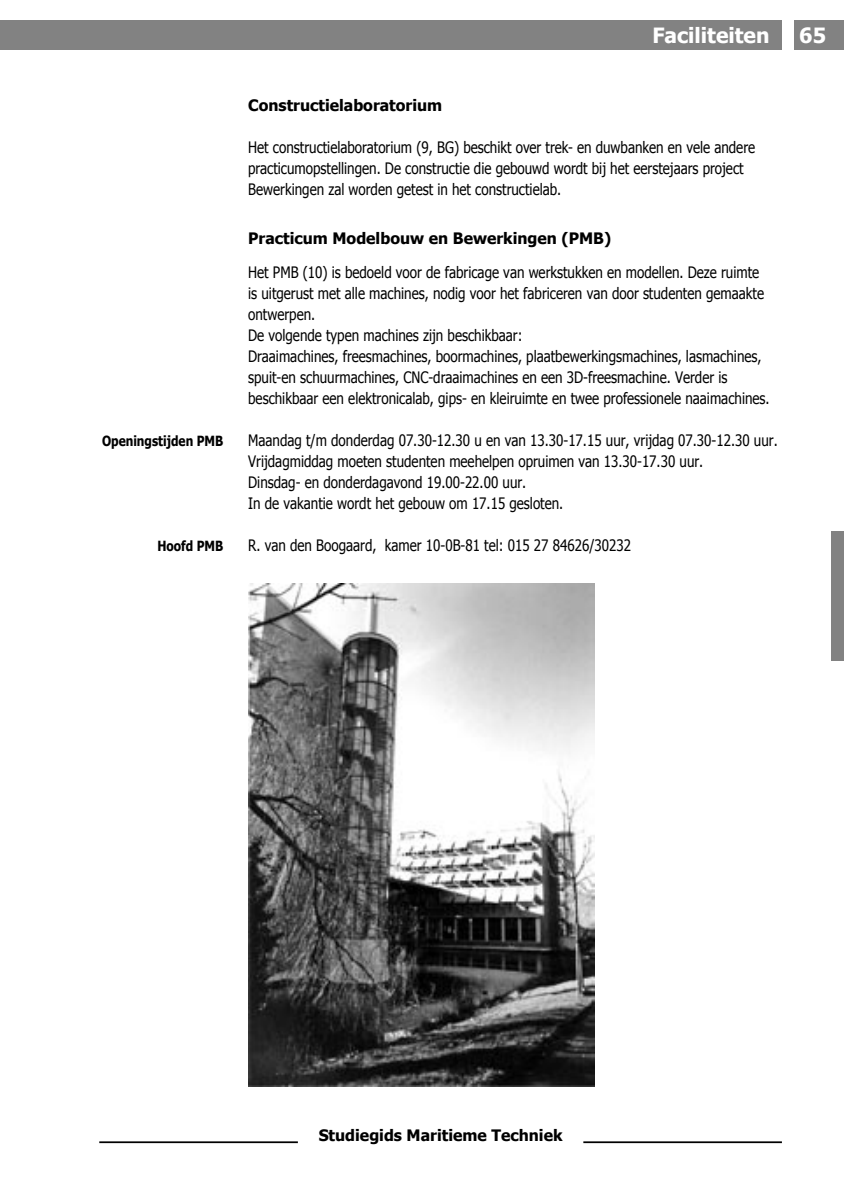
<style>
.page{position:relative;width:844px;height:1191px;background:#fff}
.page>*{position:absolute;margin:0;border:0;box-sizing:border-box;transform-origin:0 0}
.t1{font:700 21px "Tahoma";color:#fff}
.Standaard{font:15.75px/21px "Tahoma";color:#000;scale:.85 1}
.subtitels{font:15.75px/21px "Tahoma";color:#000;scale:.85 1}
.subtitels-2{font:700 15.75px "Tahoma";color:#000}
.Standaard-2{font:700 14px "Tahoma";color:#000;scale:.85 1}
</style>
<div class="page">
<div style="left:831px;top:531px;width:12px;height:129px;background:#828282"></div>
<div style="left:794px;top:20px;width:49px;height:30px;background:#828282"></div>
<hr style="left:99px;top:1141px;width:199px;height:2px;background:#000">
<hr style="left:583px;top:1141px;width:198px;height:2px;background:#000">
<div style="left:0;top:20px;width:781px;height:30px;background:#828282"></div>
<img style="left:248px;top:583px;width:346px;height:503px">
<h1 class="t1" style="left:652px;top:22px;width:119px">Faciliteiten</h1>
<p class="subtitels-2" style="left:248px;top:96px;width:195px">Constructielaboratorium</p>
<p class="subtitels" style="left:248px;top:137px;width:597px">Het constructielaboratorium (9, BG) beschikt over trek- en duwbanken en vele andere practicumopstellingen. De constructie die gebouwd wordt bij het eerstejaars project<br>Bewerkingen zal worden getest in het constructielab.</p>
<p class="subtitels-2" style="left:248px;top:229px;width:364px">Practicum Modelbouw en Bewerkingen (PMB)</p>
<p class="Standaard" style="left:248px;top:261px;width:608px">Het PMB (10) is bedoeld voor de fabricage van werkstukken en modellen. Deze ruimte is uitgerust met alle machines, nodig voor het fabriceren van door studenten gemaakte ontwerpen.</p>
<p class="Standaard" style="left:248px;top:324px;width:324px">De volgende typen machines zijn beschikbaar:</p>
<p class="Standaard" style="left:248px;top:345px;width:614px">Draaimachines, freesmachines, boormachines, plaatbewerkingsmachines, lasmachines, spuit-en schuurmachines, CNC-draaimachines en een 3D-freesmachine. Verder is beschikbaar een elektronicalab, gips- en kleiruimte en twee professionele naaimachines.</p>
<p class="Standaard-2" style="left:102px;top:432px;width:144px">Openingstijden PMB</p>
<p class="Standaard" style="left:248px;top:429px;width:624px">Maandag t/m donderdag 07.30-12.30 u en van 13.30-17.15 uur, vrijdag 07.30-12.30 uur.</p>
<p class="Standaard" style="left:248px;top:450px;width:537px">Vrijdagmiddag moeten studenten meehelpen opruimen van 13.30-17.30 uur.<br>Dinsdag- en donderdagavond 19.00-22.00 uur.<br>In de vakantie wordt het gebouw om 17.15 gesloten.</p>
<p class="Standaard-2" style="left:157px;top:537px;width:79px">Hoofd PMB</p>
<p class="Standaard" style="left:248px;top:534px;width:452px">R. van den Boogaard, kamer 10-0B-81 tel: 015 27 84626/30232</p>
<h1 class="t1" style="left:799px;top:22px;width:28px">65</h1>
<p class="subtitels-2" style="left:318px;top:1125px;width:245px">Studiegids Maritieme Techniek</p>
</div>
